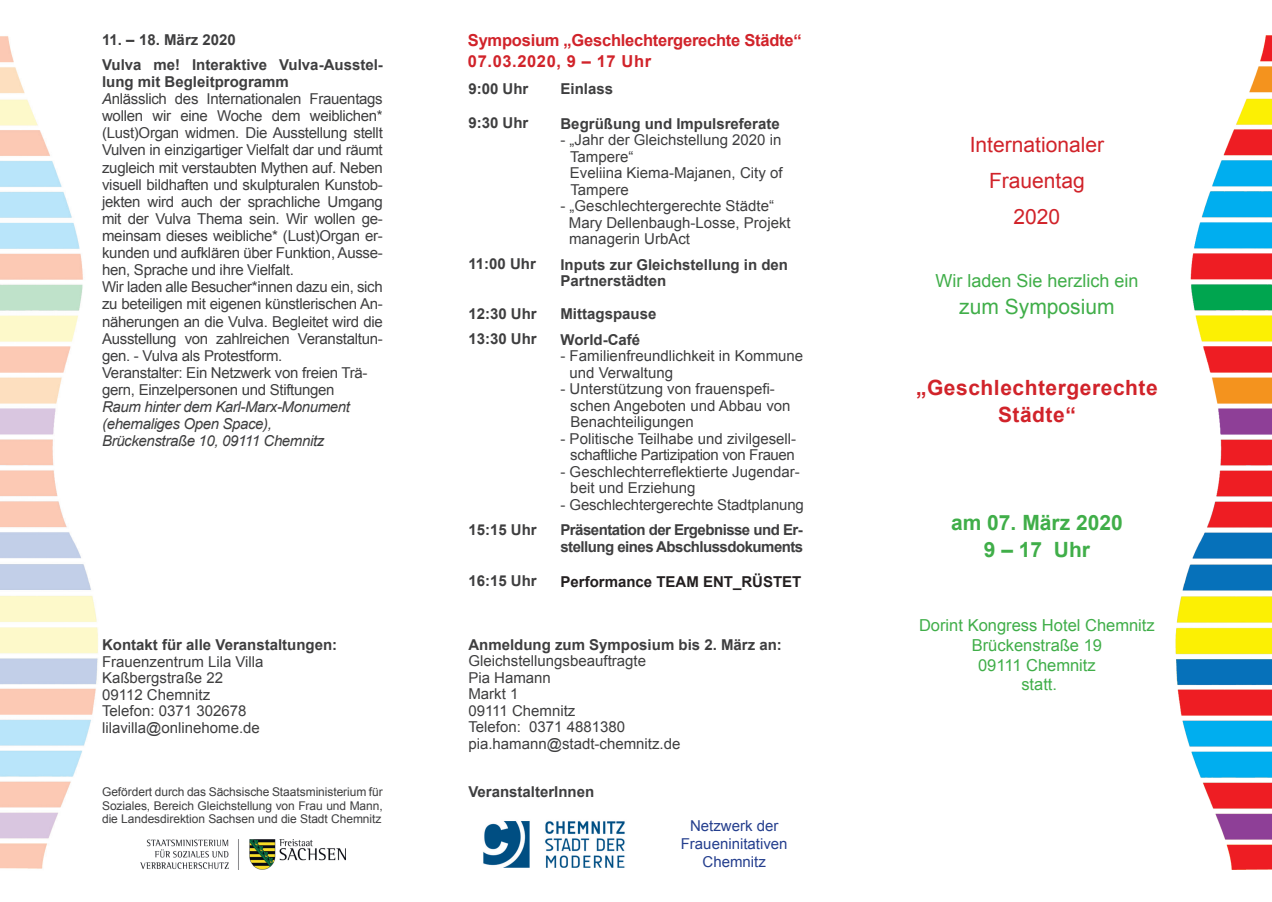
<style>
.page{position:relative;width:1272px;height:902px;background:#fff}
.page>*{position:absolute;margin:0;border:0;box-sizing:border-box;transform-origin:0 0}
.t1{font:21px/36px "Arial";color:#d1232a;text-align:center}
.t2{font:700 21px/27px "Arial";letter-spacing:.025em;color:#d1232a;text-align:center}
.t3{font:700 21px/27px "Arial";color:#40ae49;text-align:center}
.t4{font:21px "Arial";color:#40ae49}
.t5{font:18px "Arial";color:#40ae49}
.t6{font:16.5px/19.8px "Arial";color:#40ae49;text-align:center}
.t7{font:700 16.5px/21px "Arial";letter-spacing:-.015em;color:#d1232a}
.t8{font:15px/17.1px "Arial";letter-spacing:-.02em;color:#3e3e3f;text-align:center}
.t9{font:15px/16.5px "Arial";color:#3e3e3f}
.t10{font:700 15px/25.5px "Arial";color:#3e3e3f}
.t11{font:italic 15px/17px "Arial";letter-spacing:-.025em;color:#3e3e3f}
.t12{font:700 15px/16.5px "Arial";letter-spacing:-.035em;color:#3e3e3f}
.t13{font:15px/18px "Arial";color:#253f8e;text-align:center}
.t14{font:700 15px "Arial";color:#231f20}
.t15{font:12px/13.5px "Arial";letter-spacing:-.005em;color:#3e3e3f;text-align:justify}
.s1{font-weight:700}
.s2{font-style:italic}
</style>
<div class="page">
<img style="left:0;top:36px;width:98px;height:833px">
<img style="left:1175px;top:35px;width:96px;height:835px">
<img style="left:140px;top:839px;width:205px;height:30px">
<img style="left:483px;top:821px;width:142px;height:46px">
<p class="t10" style="left:102px;top:27px;width:282px">11. – 18. März 2020<br>Vulva me! Interaktive Vulva-Ausstel-</p>
<p class="t8" style="left:102px;top:73px;width:282px;text-align:left"><span class="s1">lung mit Begleitprogramm<br></span><span class="s2">A</span>nlässlich des Internationalen Frauentags wollen wir eine Woche dem weiblichen* (Lust)Organ widmen. Die Ausstellung stellt Vulven in einzigartiger Vielfalt dar und räumt zugleich mit verstaubten Mythen auf. Neben visuell bildhaften und skulpturalen Kunstob&shy;jekten wird auch der sprachliche Umgang mit der Vulva Thema sein. Wir wollen ge&shy;meinsam dieses weibliche* (Lust)Organ er&shy;kunden und aufklären über Funktion, Ausse&shy;hen, Sprache und ihre Vielfalt.<br>Wir laden alle Besucher*innen dazu ein, sich zu beteiligen mit eigenen künstlerischen An&shy;näherungen an die Vulva. Begleitet wird die Ausstellung von zahlreichen Veranstaltun&shy;gen. - Vulva als Protestform.<br>Veranstalter: Ein Netzwerk von freien Trä&shy;gern, Einzelpersonen und Stiftungen</p>
<p class="t11" style="left:102px;top:398px;width:249px">Raum hinter dem Karl-Marx-Monument (ehemaliges Open Space),<br>Brückenstraße 10, 09111 Chemnitz</p>
<p class="t10" style="left:102px;top:632px;width:237px">Kontakt für alle Veranstaltungen:</p>
<p class="t9" style="left:102px;top:653px;width:163px">Frauenzentrum Lila Villa<br>Kaßbergstraße 22<br>09112 Chemnitz<br>Telefon: 0371 302678 lilavilla@onlinehome.de</p>
<p class="t7" style="left:468px;top:30px;width:335px">Symposium „Geschlechtergerechte Städte“<br>07.03.2020, 9 – 17 Uhr</p>
<p class="t10" style="left:468px;top:76px;width:62px">9:00 Uhr</p>
<p class="t10" style="left:468px;top:111px;width:62px">9:30 Uhr</p>
<p class="t10" style="left:468px;top:252px;width:69px">11:00 Uhr</p>
<p class="t10" style="left:468px;top:301px;width:70px">12:30 Uhr<br>13:30 Uhr</p>
<p class="t10" style="left:468px;top:517px;width:70px">15:15 Uhr</p>
<p class="t10" style="left:468px;top:568px;width:70px">16:15 Uhr</p>
<p class="t10" style="left:560px;top:77px;width:54px">Einlass</p>
<p class="t10" style="left:560px;top:111px;width:221px">Begrüßung und Impulsreferate</p>
<p class="t9" style="left:570px;top:132px;width:214px;text-indent:-9px">- „Jahr der Gleichstellung 2020 in<br>Tampere“<br>Eveliina Kiema-Majanen, City of<br>Tampere</p>
<p class="t9" style="left:569px;top:198px;width:223px;text-indent:-8px">- „Geschlechtergerechte Städte“<br>Mary Dellenbaugh-Losse, Projekt managerin UrbAct</p>
<p class="t10" style="left:560px;top:257px;width:229px;line-height:16.5px">Inputs zur Gleichstellung in den<br>Partnerstädten</p>
<p class="t10" style="left:560px;top:302px;width:97px">Mittagspause<br>World-Café</p>
<p class="t9" style="left:569px;top:348px;width:235px;text-indent:-9px">- Familienfreundlichkeit in Kommune und Verwaltung</p>
<p class="t9" style="left:570px;top:381px;width:222px;text-indent:-10px">- Unterstützung von frauenspefi&shy;schen Angeboten und Abbau von<br>Benachteiligungen</p>
<p class="t8" style="left:560px;top:430px;width:237px;line-height:16.5px">- Politische Teilhabe und zivilgesell&shy;schaftliche Partizipation von Frauen</p>
<p class="t9" style="left:570px;top:463px;width:231px;text-indent:-10px">- Geschlechterreflektierte Jugendar&shy;beit und Erziehung</p>
<p class="t8" style="left:560px;top:496px;width:245px">- Geschlechtergerechte Stadtplanung</p>
<p class="t12" style="left:560px;top:522px;width:244px">Präsentation der Ergebnisse und Er&shy;stellung eines Abschlussdokuments</p>
<p class="t14" style="left:560px;top:571px;width:242px">Performance TEAM ENT_RÜSTET</p>
<p class="t10" style="left:468px;top:632px;width:315px">Anmeldung zum Symposium bis 2. März an:</p>
<p class="t9" style="left:468px;top:652px;width:213px">Gleichstellungsbeauftragte<br>Pia Hamann<br>Markt 1<br>09111 Chemnitz<br>Telefon: 0371 4881380 pia.hamann@stadt-chemnitz.de</p>
<p class="t15" style="left:102px;top:785px;width:282px">Gefördert durch das Sächsische Staatsministerium für Soziales, Bereich Gleichstellung von Frau und Mann, die Landesdirektion Sachsen und die Stadt Chemnitz</p>
<p class="t10" style="left:468px;top:779px;width:127px">VeranstalterInnen</p>
<p class="t13" style="left:680px;top:816px;width:108px">Netzwerk der<br>Fraueninitativen<br>Chemnitz</p>
<h1 class="t1" style="left:969px;top:127px;width:136px">Internationaler<br>Frauentag<br>2020</h1>
<p class="t5" style="left:935px;top:269px;width:205px">Wir laden Sie herzlich ein</p>
<h1 class="t4" style="left:959px;top:293px;width:157px">zum Symposium</h1>
<h1 class="t2" style="left:916px;top:375px;width:243px">„Geschlechtergerechte<br>Städte“</h1>
<h1 class="t3" style="left:951px;top:510px;width:173px">am 07. März 2020<br>9 – 17 Uhr</h1>
<p class="t6" style="left:919px;top:615px;width:237px">Dorint Kongress Hotel Chemnitz<br>Brückenstraße 19<br>09111 Chemnitz<br>statt.</p>
</div>
